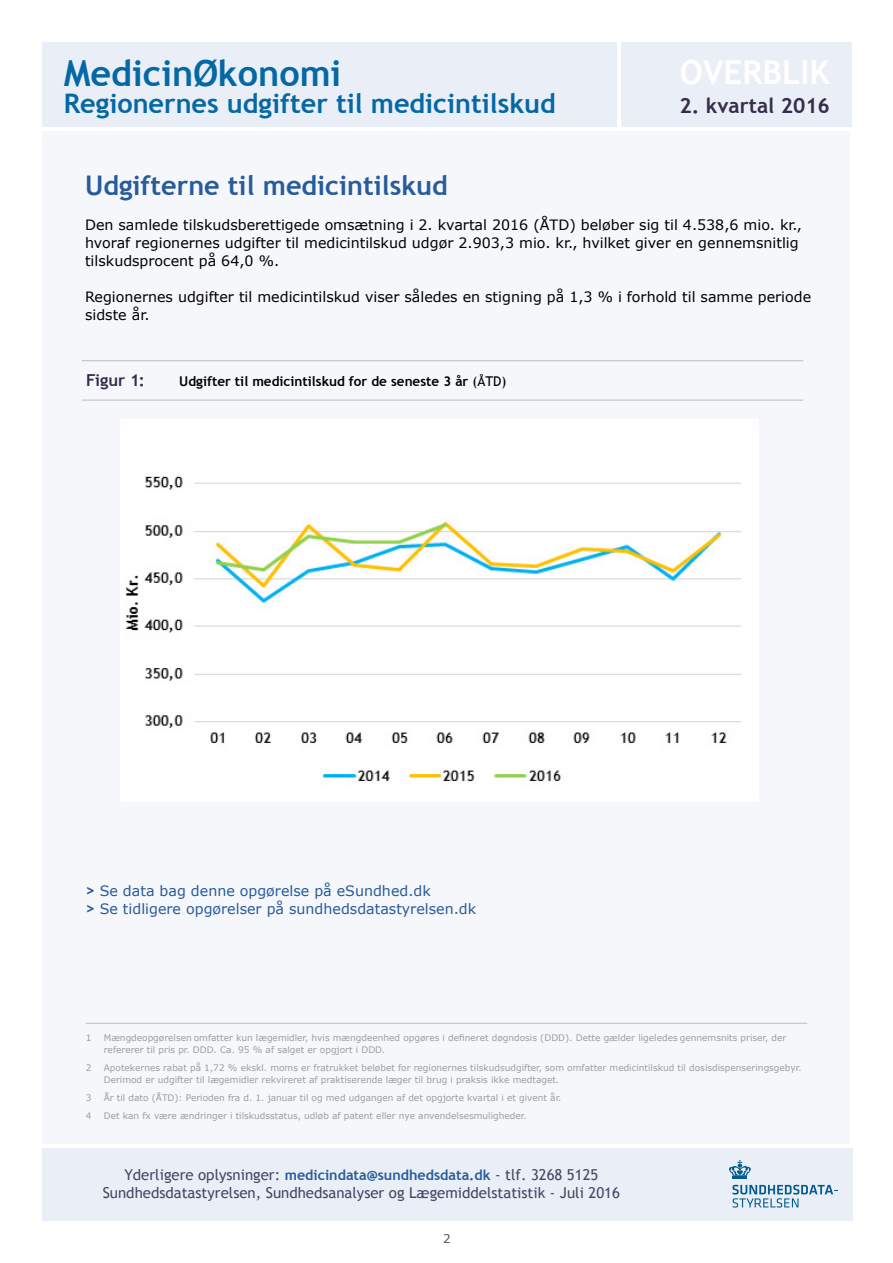
<style>
.page{position:relative;width:893px;height:1263px;background:#fff}
.page>*{position:absolute;margin:0;border:0;box-sizing:border-box;transform-origin:0 0}
.t1{font:700 36px "Trebuchet MS";color:#0468a5}
.t2{font:700 33px "Trebuchet MS";color:#fff}
.t3{font:700 27px "Trebuchet MS";color:#0468a5}
.t4{font:700 27px "Trebuchet MS";color:#275b9b}
.t5{font:700 21px "Trebuchet MS";color:#352d4d}
.t6{font:700 16.5px "Trebuchet MS";letter-spacing:-.005em;color:#352d4d}
.t7{font:15px/18px "Trebuchet MS";color:#484564;text-align:center}
.t8{font:14.25px/18px "Verdana";color:#000}
.t9{font:14.25px/18px "Verdana";color:#275b9b}
.t10{font:700 13.5px "Trebuchet MS";color:#000}
.t11{font:12px "Verdana";color:#575756}
.t12{font:9px/12px "Verdana";color:#9d9d9c}
.s1{font-weight:400}
.s2{font-family:"Trebuchet MS";font-weight:700;font-size:16.5px}
.s3{font-weight:700;font-size:14.25px;color:#275b9b}
</style>
<div class="page">
<div style="left:43px;top:131px;width:807px;height:1013px;background:#f5f7fb"></div>
<div style="left:621px;top:43px;width:230px;height:84px;background:#eaeef6"></div>
<div style="left:43px;top:1148px;width:637px;height:72px;background:#eaeef6"></div>
<div style="left:663px;top:1148px;width:190px;height:72px;background:#eaeef6"></div>
<svg style="left:732px;top:1185px;width:105px;height:22px"></svg>
<hr style="left:733px;top:1176px;width:14px;height:3px;background:#015b8e">
<svg style="left:729px;top:1160px;width:22px;height:16px"></svg>
<div style="left:43px;top:43px;width:574px;height:84px;background:#eaeef6"></div>
<img style="left:126px;top:476px;width:615px;height:306px">
<hr style="left:82px;top:360px;width:721px;height:1px;background:#000">
<hr style="left:82px;top:400px;width:721px;height:1px;background:#000">
<hr style="left:86px;top:1023px;width:721px;height:1px;background:#000">
<h1 class="t1" style="left:64px;top:51px;width:279px">MedicinØkonomi</h1>
<h3 class="t3" style="left:64px;top:87px;width:494px">Regionernes udgifter til medicintilskud</h3>
<h2 class="t2" style="left:680px;top:52px;width:152px">OVERBLIK</h2>
<h3 class="t5" style="left:680px;top:92px;width:152px">2. kvartal 2016</h3>
<h3 class="t4" style="left:85px;top:169px;width:364px">Udgifterne til medicintilskud</h3>
<h3 class="t8" style="left:85px;top:216px;width:718px">Den samlede tilskudsberettigede omsætning i 2. kvartal 2016 (ÅTD) beløber sig til 4.538,6 mio. kr., hvoraf regionernes udgifter til medicintilskud udgør 2.903,3 mio. kr., hvilket giver en gennemsnitlig tilskudsprocent på 64,0 %.</h3>
<h3 class="t8" style="left:85px;top:288px;width:728px">Regionernes udgifter til medicintilskud viser således en stigning på 1,3 % i forhold til samme periode sidste år.</h3>
<h3 class="t6" style="left:86px;top:370px;width:60px">Figur 1:</h3>
<h3 class="t10" style="left:179px;top:373px;width:329px">Udgifter til medicintilskud for de seneste 3 år <span class="s1">(ÅTD)</span></h3>
<h3 class="t9" style="left:85px;top:881px;width:393px"><span class="s2">&gt;</span> Se data bag denne opgørelse på eSundhed.dk<br><span class="s2">&gt;</span> Se tidligere opgørelser på sundhedsdatastyrelsen.dk</h3>
<p class="t12" style="left:86px;top:1031px;width:7px">1</p>
<p class="t12" style="left:104px;top:1031px;width:684px">Mængdeopgørelsen omfatter kun lægemidler, hvis mængdeenhed opgøres i defineret døgndosis (DDD). Dette gælder ligeledes gennemsnits priser, der refererer til pris pr. DDD. Ca. 95 % af salget er opgjort i DDD.</p>
<p class="t12" style="left:86px;top:1061px;width:7px">2</p>
<p class="t12" style="left:104px;top:1061px;width:699px">Apotekernes rabat på 1,72 % ekskl. moms er fratrukket beløbet for regionernes tilskudsudgifter, som omfatter medicintilskud til dosisdispenseringsgebyr.<br>Derimod er udgifter til lægemidler rekvireret af praktiserende læger til brug i praksis ikke medtaget.</p>
<p class="t12" style="left:86px;top:1091px;width:7px">3</p>
<p class="t12" style="left:104px;top:1091px;width:459px">År til dato (ÅTD): Perioden fra d. 1. januar til og med udgangen af det opgjorte kvartal i et givent år.</p>
<p class="t12" style="left:86px;top:1109px;width:7px">4</p>
<p class="t12" style="left:104px;top:1109px;width:424px">Det kan fx være ændringer i tilskudsstatus, udløb af patent eller nye anvendelsesmuligheder.</p>
<h3 class="t7" style="left:103px;top:1166px;width:519px">Yderligere oplysninger: <span class="s3">medicindata@sundhedsdata.dk</span> - tlf. 3268 5125<br>Sundhedsdatastyrelsen, Sundhedsanalyser og Lægemiddelstatistik - Juli 2016</h3>
<h3 class="t11" style="left:443px;top:1231px;width:9px">2</h3>
</div>
